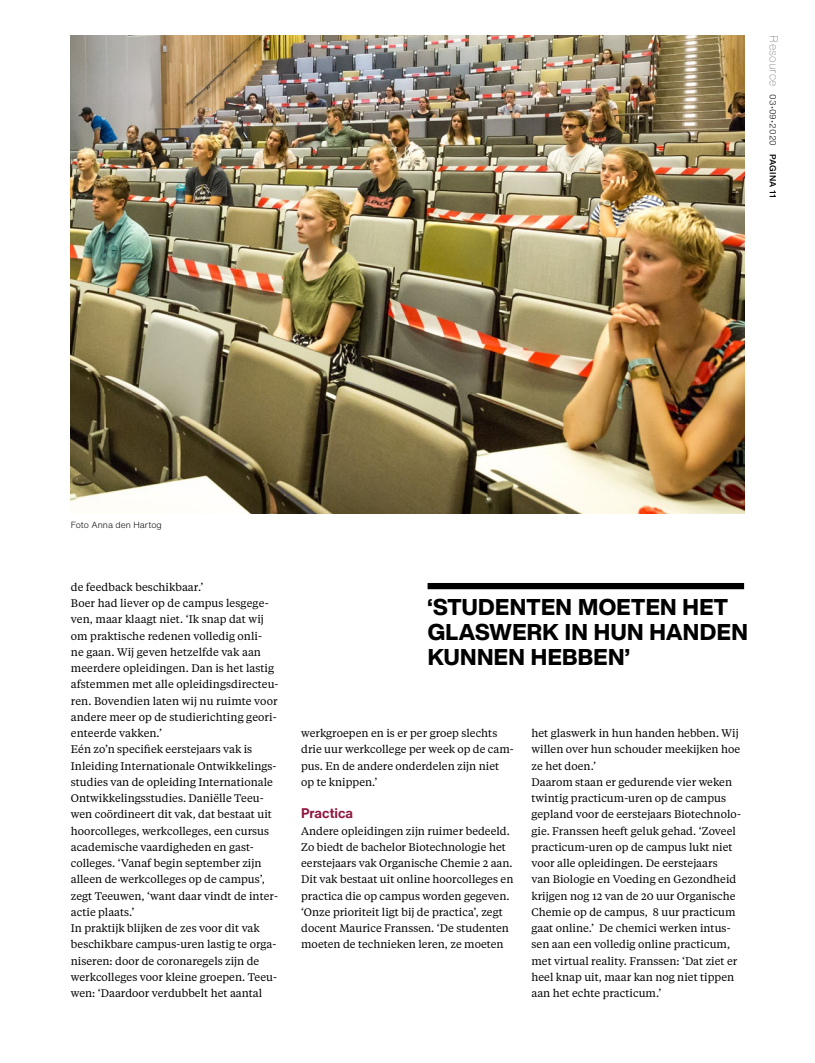
<style>
.page{position:relative;width:815px;height:1063px;background:#fff}
.page>*{position:absolute;margin:0;border:0;box-sizing:border-box;transform-origin:0 0}
.t1{font:800 22.5px/25px "Helvetica Now Display";letter-spacing:.02em;color:#000}
.t2{font:700 13.75px "Helvetica Now Text";color:#8f1540}
.t3{font:11px/16.2px "Tiempos Text";color:#000}
.t4{font:300 8.75px "Helvetica Now Text";color:#000}
.s1{font-weight:100;font-size:11.25px}
.s2{font-weight:500}
</style>
<div class="page">
<div style="left:428px;top:583px;width:316px;height:6px;background:#000"></div>
<img style="left:71px;top:35px;width:673px;height:479px">
<p class="t4" style="left:779px;top:35px;width:164px;rotate:90deg"><span class="s1">Resource</span> 03•09•2020 <span class="s2">PAGINA 11</span></p>
<p class="t4" style="left:71px;top:518px;width:92px">Foto Anna den Hartog</p>
<p class="t3" style="left:71px;top:578px;width:209px">de feedback beschikbaar.’<br>Boer had liever op de campus lesgege&shy;ven, maar klaagt niet. ‘Ik snap dat wij om praktische redenen volledig onli-<br>ne gaan. Wij geven hetzelfde vak aan meerdere opleidingen. Dan is het lastig afstemmen met alle opleidingsdirecteu&shy;ren. Bovendien laten wij nu ruimte voor andere meer op de studierichting geori&shy;ënteerde vakken.’<br>Eén zo’n specifiek eerstejaars vak is Inleiding Internationale Ontwikkelings&shy;studies van de opleiding Internationale Ontwikkelingsstudies. Daniëlle Teeu&shy;wen coördineert dit vak, dat bestaat uit hoorcolleges, werkcolleges, een cursus academische vaardigheden en gast&shy;colleges. ‘Vanaf begin september zijn alleen de werkcolleges op de campus’, zegt Teeuwen, ‘want daar vindt de inter&shy;actie plaats.’<br>In praktijk blijken de zes voor dit vak beschikbare campus-uren lastig te orga&shy;niseren: door de coronaregels zijn de werkcolleges voor kleine groepen. Teeu&shy;wen: ‘Daardoor verdubbelt het aantal</p>
<h1 class="t1" style="left:428px;top:594px;width:322px">‘STUDENTEN MOETEN HET<br>GLASWERK IN HUN HANDEN<br>KUNNEN HEBBEN’</h1>
<p class="t3" style="left:301px;top:725px;width:214px">werkgroepen en is er per groep slechts drie uur werkcollege per week op de cam&shy;pus. En de andere onderdelen zijn niet op te knippen.’</p>
<p class="t2" style="left:301px;top:803px;width:54px">Practica</p>
<p class="t3" style="left:301px;top:822px;width:214px">Andere opleidingen zijn ruimer bedeeld.<br>Zo biedt de bachelor Biotechnologie het eerstejaars vak Organische Chemie 2 aan.<br>Dit vak bestaat uit online hoorcolleges en practica die op campus worden gegeven. ‘Onze prioriteit ligt bij de practica’, zegt docent Maurice Franssen. ‘De studenten moeten de technieken leren, ze moeten</p>
<p class="t3" style="left:531px;top:725px;width:211px">het glaswerk in hun handen hebben. Wij willen over hun schouder meekijken hoe ze het doen.’<br>Daarom staan er gedurende vier weken twintig practicum-uren op de campus gepland voor de eerstejaars Biotechnolo&shy;gie. Franssen heeft geluk gehad. ‘Zoveel practicum-uren op de campus lukt niet voor alle opleidingen. De eerstejaars<br>van Biologie en Voeding en Gezondheid krijgen nog 12 van de 20 uur Organische Chemie op de campus, 8 uur practicum gaat online.’ De chemici werken intus&shy;sen aan een volledig online practicum, met virtual reality. Franssen: ‘Dat ziet er heel knap uit, maar kan nog niet tippen aan het echte practicum.’</p>
</div>
